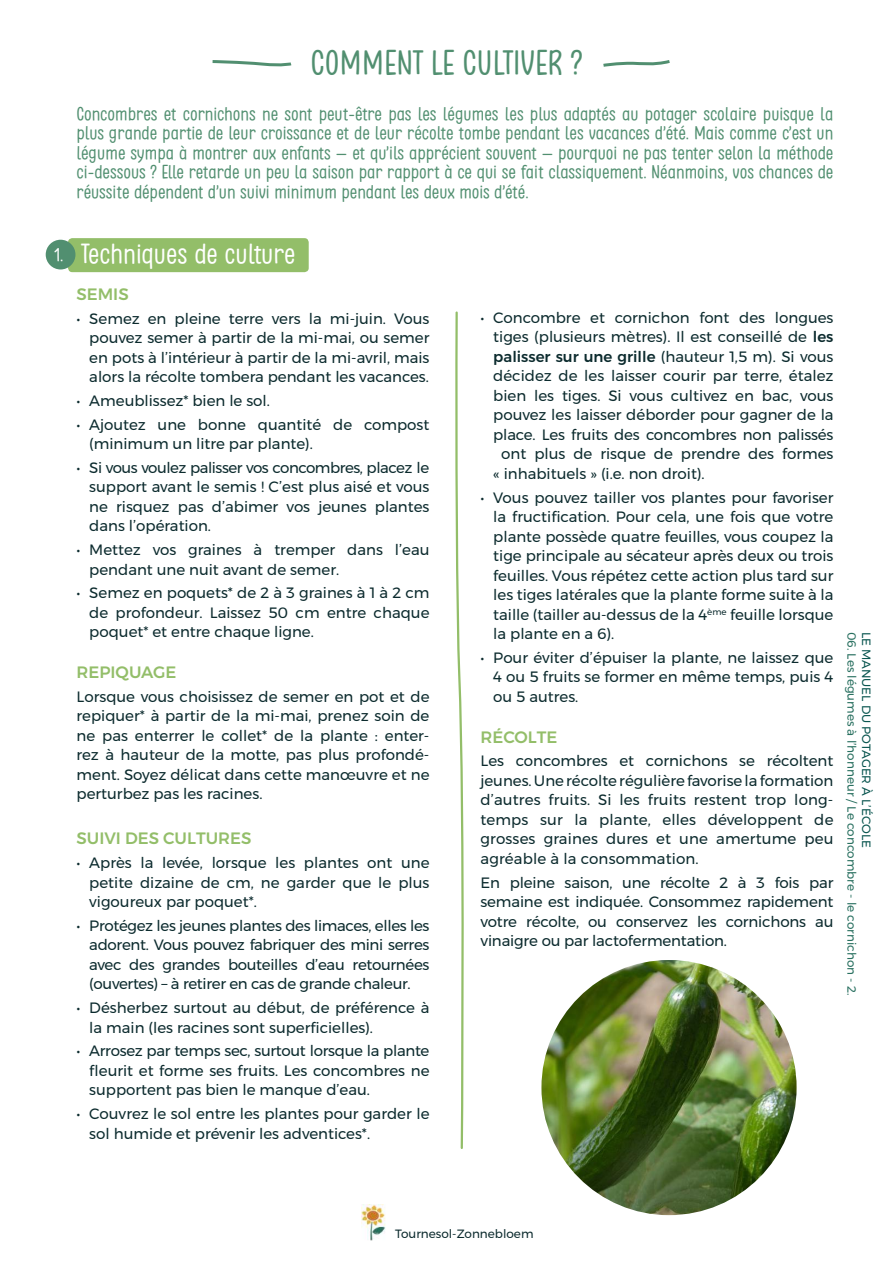
<style>
.page{position:relative;width:893px;height:1263px;background:#fff}
.page>*{position:absolute;margin:0;border:0;box-sizing:border-box;transform-origin:0 0}
.t1{font:33px "Clambake October Six";color:#518f70}
.t2{font:27px "Clambake October Six";color:#fff}
.t3{font:18px/19.5px "Clambake October Six";color:#518f70;text-align:justify}
.t4{font:500 16.5px "Montserrat";color:#93be69}
.t5{font:15px/19.5px "Montserrat";color:#0c2b2e;text-align:justify}
.t6{font:500 15px "Montserrat";color:#0c2b2e}
.t7{font:12px "Montserrat";color:#297060}
.t8{font:12px "Montserrat";color:#0a5650}
.t9{font:12px "Montserrat";color:#0c2b2e}
.s1{font-size:18px}
.s2{font-weight:500}
.s3{font-weight:400}
</style>
<div class="page">
<img style="left:362px;top:1205px;width:24px;height:36px">
<div style="left:68px;top:238px;width:241px;height:34px;background:#93be69;border-radius:4px"></div>
<div style="left:46px;top:240px;width:29px;height:29px;background:#518f70;border-radius:50%"></div>
<img style="left:541px;top:960px;width:256px;height:255px;border-radius:128px">
<svg style="left:455px;top:311px;width:9px;height:838px"></svg>
<svg style="left:212px;top:60px;width:80px;height:7px"></svg>
<svg style="left:603px;top:60px;width:67px;height:7px"></svg>
<h1 class="t1" style="left:311px;top:44px;width:273px">COMMENT LE CULTIVER ?</h1>
<p class="t3" style="left:77px;top:104px;width:758px">Concombres et cornichons ne sont peut-être pas les légumes les plus adaptés au potager scolaire puisque la plus grande partie de leur croissance et de leur récolte tombe pendant les vacances d’été. Mais comme c’est un légume sympa à montrer aux enfants – et qu’ils apprécient souvent – pourquoi ne pas tenter selon la méthode ci-dessous ? Elle retarde un peu la saison par rapport à ce qui se fait classiquement. Néanmoins, vos chances de réussite dépendent d’un suivi minimum pendant les deux mois d’été.</p>
<h2 class="t2" style="left:55px;top:239px;width:242px"><span class="s1">1.</span> Techniques de culture</h2>
<p class="t4" style="left:77px;top:281px;width:54px">SEMIS</p>
<p class="t5" style="left:89px;top:308px;width:342px;text-indent:-13px">• Semez en pleine terre vers la mi-juin. Vous pouvez semer à partir de la mi-mai, ou semer en pots à l’intérieur à partir de la mi-avril, mais alors la récolte tombera pendant les vacances.</p>
<p class="t5" style="left:77px;top:391px;width:195px">• Ameublissez* bien le sol.</p>
<p class="t5" style="left:89px;top:414px;width:342px;text-indent:-13px">• Ajoutez une bonne quantité de compost (minimum un litre par plante).</p>
<p class="t5" style="left:89px;top:458px;width:342px;text-indent:-13px">• Si vous voulez palisser vos concombres, placez le support avant le semis ! C’est plus aisé et vous ne risquez pas d’abimer vos jeunes plantes dans l’opération.</p>
<p class="t5" style="left:89px;top:540px;width:342px;text-indent:-13px">• Mettez vos graines à tremper dans l’eau pendant une nuit avant de semer.</p>
<p class="t5" style="left:89px;top:583px;width:342px;text-indent:-13px">• Semez en poquets* de 2 à 3 graines à 1 à 2 cm de profondeur. Laissez 50 cm entre chaque poquet* et entre chaque ligne.</p>
<p class="t4" style="left:77px;top:659px;width:101px">REPIQUAGE</p>
<p class="t5" style="left:77px;top:687px;width:354px">Lorsque vous choisissez de semer en pot et de repiquer* à partir de la mi-mai, prenez soin de ne pas enterrer le collet* de la plante : enter&shy;rez à hauteur de la motte, pas plus profondé&shy;ment. Soyez délicat dans cette manœuvre et ne perturbez pas les racines.</p>
<p class="t4" style="left:77px;top:826px;width:176px">SUIVI DES CULTURES</p>
<p class="t5" style="left:89px;top:853px;width:342px;text-indent:-13px">• Après la levée, lorsque les plantes ont une petite dizaine de cm, ne garder que le plus vigoureux par poquet*.</p>
<p class="t5" style="left:89px;top:916px;width:342px;text-indent:-13px">• Protégez les jeunes plantes des limaces, elles les adorent. Vous pouvez fabriquer des mini serres avec des grandes bouteilles d’eau retournées (ouvertes) – à retirer en cas de grande chaleur.</p>
<p class="t5" style="left:89px;top:998px;width:342px;text-indent:-13px">• Désherbez surtout au début, de préférence à la main (les racines sont superficielles).</p>
<p class="t5" style="left:89px;top:1041px;width:342px;text-indent:-13px">• Arrosez par temps sec, surtout lorsque la plante fleurit et forme ses fruits. Les concombres ne supportent pas bien le manque d’eau.</p>
<p class="t5" style="left:89px;top:1104px;width:342px;text-indent:-13px">• Couvrez le sol entre les plantes pour garder le sol humide et prévenir les adventices*.</p>
<p class="t5" style="left:480px;top:308px;width:354px">• Concombre et cornichon font des longues</p>
<p class="t5" style="left:493px;top:327px;width:342px">tiges (plusieurs mètres). Il est conseillé de <span class="s2">les</span></p>
<p class="t6" style="left:493px;top:345px;width:342px">palisser sur une grille <span class="s3">(hauteur 1,5 m). Si vous</span></p>
<p class="t5" style="left:493px;top:366px;width:342px">décidez de les laisser courir par terre, étalez</p>
<p class="t5" style="left:493px;top:386px;width:342px">bien les tiges. Si vous cultivez en bac, vous</p>
<p class="t5" style="left:493px;top:405px;width:342px">pouvez les laisser déborder pour gagner de la</p>
<p class="t5" style="left:493px;top:425px;width:342px">place. Les fruits des concombres non palissés</p>
<p class="t5" style="left:501px;top:444px;width:334px">ont plus de risque de prendre des formes</p>
<p class="t5" style="left:493px;top:464px;width:213px">« inhabituels » (i.e. non droit).</p>
<p class="t5" style="left:493px;top:487px;width:342px;text-indent:-13px">• Vous pouvez tailler vos plantes pour favoriser la fructification. Pour cela, une fois que votre plante possède quatre feuilles, vous coupez la tige principale au sécateur après deux ou trois feuilles. Vous répétez cette action plus tard sur les tiges latérales que la plante forme suite à la taille (tailler au-dessus de la 4<sup>ème</sup> feuille lorsque la plante en a 6).</p>
<p class="t5" style="left:493px;top:648px;width:342px;text-indent:-13px">• Pour éviter d’épuiser la plante, ne laissez que 4 ou 5 fruits se former en même temps, puis 4 ou 5 autres.</p>
<p class="t4" style="left:480px;top:724px;width:78px">RÉCOLTE</p>
<p class="t5" style="left:480px;top:751px;width:354px">Les concombres et cornichons se récoltent jeunes. Une récolte régulière favorise la formation d’autres fruits. Si les fruits restent trop long&shy;temps sur la plante, elles développent de grosses graines dures et une amertume peu agréable à la consommation.</p>
<p class="t5" style="left:480px;top:872px;width:354px">En pleine saison, une récolte 2 à 3 fois par semaine est indiquée. Consommez rapidement votre récolte, ou conservez les cornichons au vinaigre ou par lactofermentation.</p>
<p class="t7" style="left:861px;top:631px;width:365px;rotate:90deg">06. Les légumes à l’honneur / Le concombre - le cornichon - 2.</p>
<p class="t8" style="left:876px;top:631px;width:218px;rotate:90deg">LE MANUEL DU POTAGER À L’ÉCOLE</p>
<p class="t9" style="left:395px;top:1225px;width:140px">Tournesol-Zonnebloem</p>
</div>
